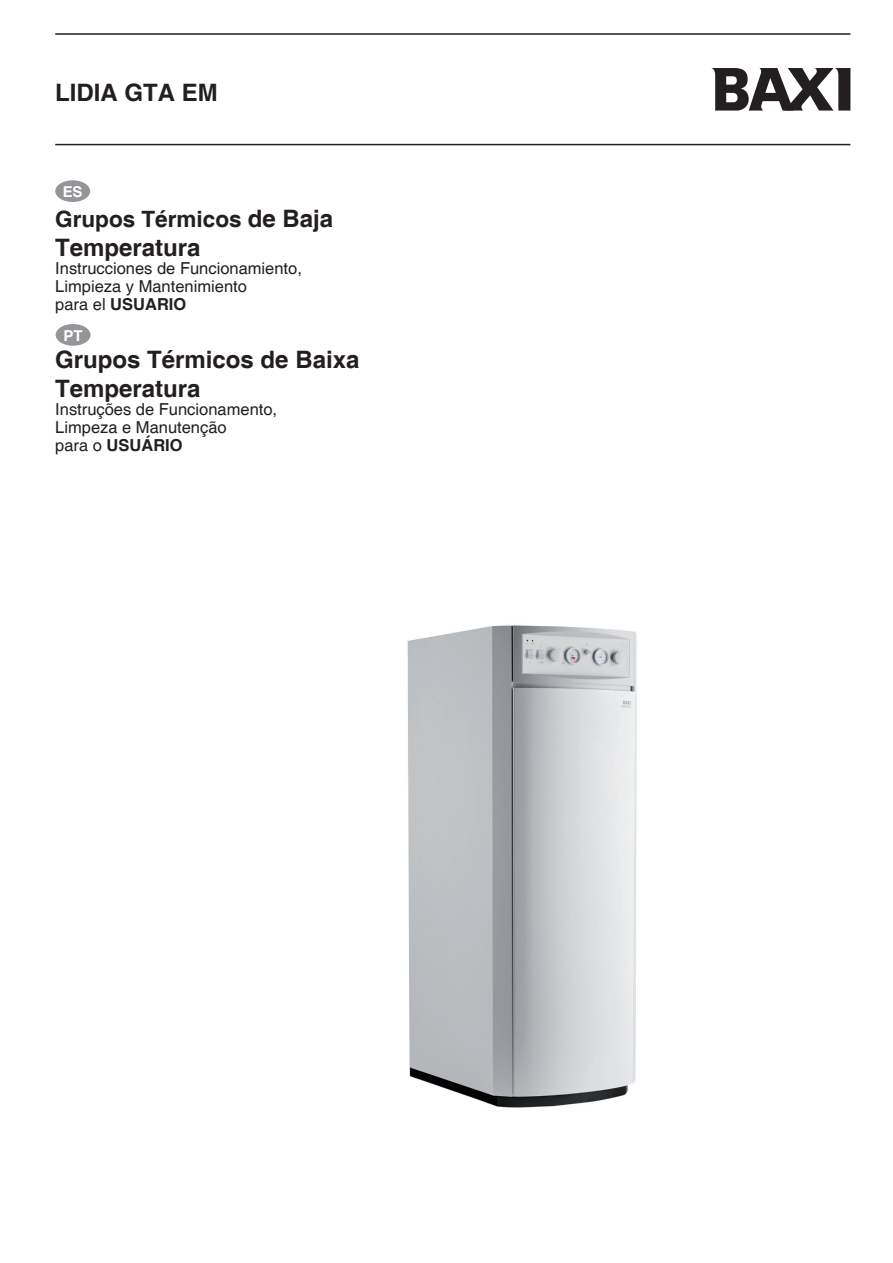
<style>
.page{position:relative;width:893px;height:1263px;background:#fff}
.page>*{position:absolute;margin:0;border:0;box-sizing:border-box;transform-origin:0 0}
.t1{font:700 24px/28.8px "Helvetica";color:#231f20}
.t2{font:700 22.5px "Helvetica";color:#231f20}
.t3{font:16.5px/18px "Helvetica";color:#231f20}
.t4{font:700 15px "Helvetica";color:#fff}
.s1{font-size:24px}
.s2{font-weight:700}
</style>
<div class="page">
<svg style="left:711px;top:68px;width:139px;height:43px"></svg>
<hr style="left:55px;top:33px;width:795px;height:2px;background:#231f20">
<hr style="left:55px;top:144px;width:795px;height:1px;background:#231f20">
<div style="left:55px;top:180px;width:35px;height:22px;background:#939598;border-radius:50%"></div>
<div style="left:56px;top:324px;width:35px;height:22px;background:#939598;border-radius:50%"></div>
<img style="left:407px;top:625px;width:230px;height:483px">
<h1 class="t1" style="left:55px;top:79px;width:164px">LIDIA GTA EM</h1>
<p class="t4" style="left:63px;top:182px;width:21px">ES</p>
<h2 class="t2" style="left:55px;top:205px;width:279px">Grupos Térmicos <span class="s1">de Baja</span></h2>
<h1 class="t1" style="left:55px;top:234px;width:147px">Temperatura</h1>
<p class="t3" style="left:55px;top:259px;width:248px">Instrucciones de Funcionamiento,<br>Limpieza y Mantenimiento<br>para el <span class="s2">USUARIO</span></p>
<h1 class="t1" style="left:55px;top:347px;width:306px">Grupos Térmicos de Baixa<br>Temperatura</h1>
<p class="t3" style="left:55px;top:401px;width:223px">Instruções de Funcionamento,<br>Limpeza e Manutenção<br>para o <span class="s2">USUÁRIO</span></p>
<p class="t4" style="left:64px;top:326px;width:21px">PT</p>
</div>
